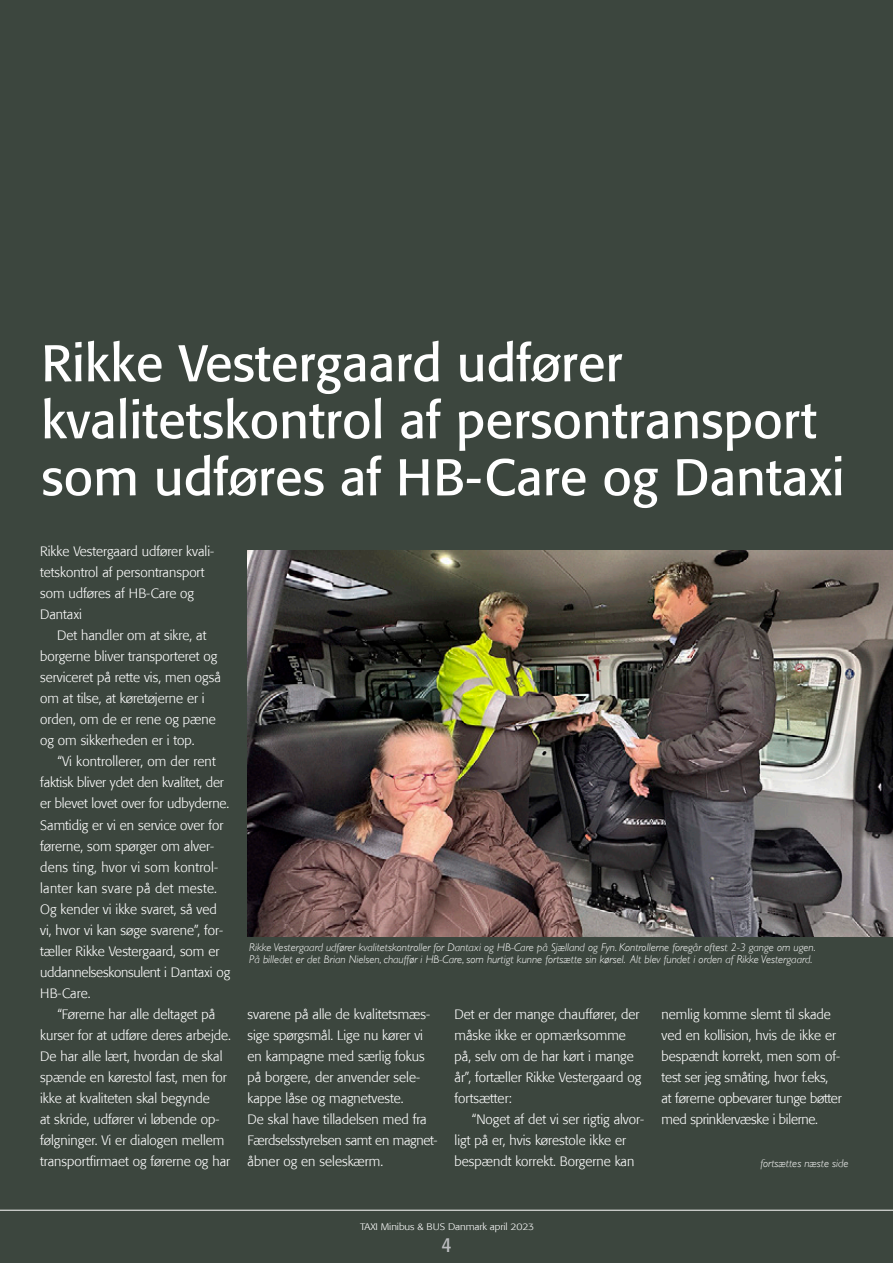
<style>
.page{position:relative;width:893px;height:1263px;background:#3c463e}
.page>*{position:absolute;margin:0;border:0;box-sizing:border-box;transform-origin:0 0}
.Overskrift{font:51px/57px "Formata";color:#fff}
.t1{font:condensed 21px "Formata";color:#bcbdc0}
.Brød_med_indryk{font:300 13.5px/21px "Formata";color:#fff}
.Brød{font:300 13.5px/21px "Formata";color:#fff}
.Brød-2{font:300 13.5px/21px "Formata";letter-spacing:-.02em;color:#fff}
.Ny_billedtekst{font:italic 300 11.25px "Gill Sans";color:#fff}
.t2{font:300 9.45px "Formata";letter-spacing:-.01em;color:#fff;scale:1.11 1}
</style>
<div class="page">
<hr style="left:0;top:1210px;width:893px;height:1px;background:#fff">
<img style="left:248px;top:551px;width:645px;height:385px">
<p class="Overskrift" style="left:41px;top:335px;width:583px">Rikke Vestergaard udfører</p>
<p class="Overskrift" style="left:41px;top:392px;width:805px">kvalitetskontrol af persontransport som udføres af HB-Care og Dantaxi</p>
<p class="Brød" style="left:40px;top:541px;width:175px">Rikke Vestergaard udfører kvali&shy;tetskontrol af persontransport som udføres af HB-Care og<br>Dantaxi</p>
<p class="Brød_med_indryk" style="left:40px;top:625px;width:182px;text-indent:17px">Det handler om at sikre, at borgerne bliver transporteret og serviceret på rette vis, men også om at tilse, at køretøjerne er i orden, om de er rene og pæne og om sikkerheden er i top.</p>
<p class="Brød_med_indryk" style="left:40px;top:751px;width:191px;text-align:center">“Vi kontrollerer, om der rent faktisk bliver ydet den kvalitet, der er blevet lovet over for udbyderne.<br>Samtidig er vi en service over for</p>
<p class="Brød" style="left:40px;top:835px;width:184px">førerne, som spørger om alver&shy;dens ting, hvor vi som kontrol&shy;lanter kan svare på det meste.<br>Og kender vi ikke svaret, så ved vi, hvor vi kan søge svarene”, for-</p>
<p class="Brød" style="left:40px;top:940px;width:181px">tæller Rikke Vestergaard, som er</p>
<p class="Brød-2" style="left:40px;top:961px;width:192px">uddannelseskonsulent i Dantaxi og<br>HB-Care.</p>
<p class="Brød_med_indryk" style="left:40px;top:1003px;width:192px;text-indent:17px">“Førerne har alle deltaget på kurser for at udføre deres arbejde.<br>De har alle lært, hvordan de skal spænde en kørestol fast, men for ikke at kvaliteten skal begynde<br>at skride, udfører vi løbende op&shy;følgninger. Vi er dialogen mellem transportfirmaet og førerne og har</p>
<p class="Ny_billedtekst" style="left:249px;top:941px;width:568px">Rikke Vestergaard udfører kvalitetskontroller for Dantaxi og HB-Care på Sjælland og Fyn. Kontrollerne foregår oftest 2-3 gange om ugen.</p>
<p class="Ny_billedtekst" style="left:249px;top:953px;width:564px">På billedet er det Brian Nielsen, chauffør i HB-Care, som hurtigt kunne fortsætte sin kørsel. Alt blev fundet i orden af Rikke Vestergaard.</p>
<p class="Brød_med_indryk" style="left:248px;top:1003px;width:184px">svarene på alle de kvalitetsmæs&shy;sige spørgsmål. Lige nu kører vi en kampagne med særlig fokus på borgere, der anvender sele-</p>
<p class="Brød" style="left:248px;top:1087px;width:158px">kappe låse og magnetveste.</p>
<p class="Brød" style="left:248px;top:1108px;width:181px">De skal have tilladelsen med fra</p>
<p class="Brød-2" style="left:248px;top:1129px;width:191px">Færdselsstyrelsen samt en magnet-</p>
<p class="Brød" style="left:248px;top:1150px;width:137px">åbner og en seleskærm.</p>
<p class="Brød" style="left:455px;top:1003px;width:188px">Det er der mange chauffører, der måske ikke er opmærksomme på, selv om de har kørt i mange år”, fortæller Rikke Vestergaard og fortsætter:</p>
<p class="Brød_med_indryk" style="left:472px;top:1108px;width:174px">“Noget af det vi ser rigtig alvor-</p>
<p class="Brød" style="left:455px;top:1129px;width:173px">ligt på er, hvis kørestole ikke er</p>
<p class="Brød" style="left:455px;top:1150px;width:181px">bespændt korrekt. Borgerne kan</p>
<p class="Brød" style="left:662px;top:1003px;width:180px">nemlig komme slemt til skade ved en kollision, hvis de ikke er bespændt korrekt, men som of-</p>
<p class="Brød-2" style="left:662px;top:1066px;width:181px">test ser jeg småting, hvor f.eks, at førerne opbevarer tunge bøtter med sprinklervæske i bilerne.</p>
<p class="Ny_billedtekst" style="left:760px;top:1157px;width:90px">fortsættes næste side</p>
<p class="t2" style="left:360px;top:1221px;width:158px">TAXI Minibus &amp; BUS Danmark april 2023</p>
<h2 class="t1" style="left:442px;top:1233px;width:11px">4</h2>
</div>
